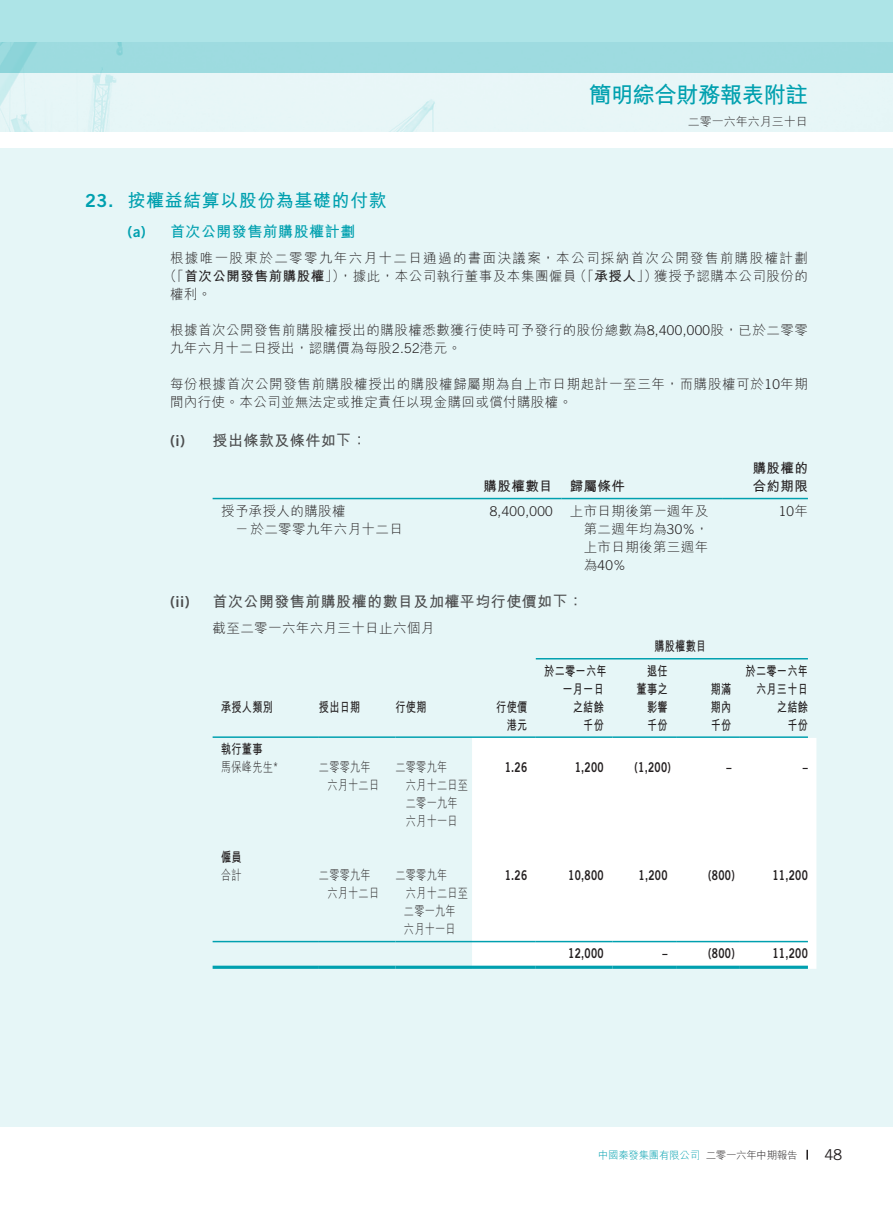
<style>
.page{position:relative;width:893px;height:1212px;background:#fff}
.page>*{position:absolute;margin:0;border:0;box-sizing:border-box;transform-origin:0 0}
.t1{font:700 22.5px "M Hei HK";letter-spacing:-.03em;color:#00a0af}
.t2{font:700 18px "M Hei HK";letter-spacing:.03em;color:#00a0af}
.t3{font:700 15px "M Hei HK";letter-spacing:.03em;color:#4b4c4d}
.t4{font:700 15px "M Hei HK";letter-spacing:.03em;color:#00a0af}
.t5{font:15px "Trade Gothic LT Std Bd 2";color:#4b4c4d}
.t6{font:15px "Trade Gothic LT Std";color:#231f20}
.t7{font:300 13.5px/18px "M Hei HK";letter-spacing:.03em;color:#231f20}
.t8{font:300 13.5px/18px "M Hei HK";letter-spacing:.05em;color:#231f20}
.t9{font:300 13.5px/18px "M Hei HK";letter-spacing:.03em;color:#231f20;scale:.75 1}
.t10{font:700 13.5px/18px "M Hei HK";letter-spacing:.03em;color:#231f20;text-align:right;scale:.75 1}
.t11{font:13.5px "Trade Gothic LT Std Bd 2";letter-spacing:.03em;color:#231f20;scale:.75 1}
.t12{font:300 13.5px "M Hei HK";letter-spacing:.105em;color:#231f20}
.t13{font:700 13.5px/18px "M Hei HK";letter-spacing:.03em;color:#231f20}
.t14{font:300 13.5px "Trade Gothic LT Std";letter-spacing:.03em;color:#231f20}
.t15{font:300 12px "M Hei HK";color:#231f20}
.t16{font:300 10.5px "M Hei HK";letter-spacing:-.03em;color:#00a0af}
.s1{font-family:"Trade Gothic LT Std Bd 2";font-weight:400}
.s2{font-weight:700}
.s3{font-family:"Trade Gothic LT Std"}
.s4{font-family:"M Hei HK"}
.s5{color:#231f20}
</style>
<div class="page">
<div style="left:0;top:149px;width:893px;height:978px;background:#e6f6f7"></div>
<div style="left:0;top:72px;width:893px;height:60px;background:#e8f6f7"></div>
<div style="left:0;top:0;width:893px;height:72px;background:linear-gradient(to right,#a5e0e3,#a7e0e4)"></div>
<svg style="left:806px;top:1150px;width:2px;height:10px"></svg>
<hr style="left:213px;top:498px;width:242px;height:1px;background:#00a0af">
<hr style="left:455px;top:498px;width:106px;height:1px;background:#00a0af">
<hr style="left:561px;top:498px;width:162px;height:1px;background:#00a0af">
<hr style="left:723px;top:498px;width:85px;height:1px;background:#00a0af">
<div style="left:472px;top:738px;width:344px;height:231px;background:#fff"></div>
<hr style="left:536px;top:658px;width:272px;height:1px;background:#00a0af">
<hr style="left:213px;top:736px;width:106px;height:2px;background:#00a0af">
<hr style="left:319px;top:736px;width:76px;height:2px;background:#00a0af">
<hr style="left:395px;top:736px;width:77px;height:2px;background:#00a0af">
<hr style="left:472px;top:736px;width:64px;height:2px;background:#00a0af">
<hr style="left:536px;top:736px;width:76px;height:2px;background:#00a0af">
<hr style="left:612px;top:736px;width:64px;height:2px;background:#00a0af">
<hr style="left:676px;top:736px;width:64px;height:2px;background:#00a0af">
<hr style="left:740px;top:736px;width:68px;height:2px;background:#00a0af">
<hr style="left:213px;top:941px;width:106px;height:1px;background:#00a0af">
<hr style="left:319px;top:941px;width:76px;height:1px;background:#00a0af">
<hr style="left:395px;top:941px;width:77px;height:1px;background:#00a0af">
<hr style="left:472px;top:941px;width:64px;height:1px;background:#00a0af">
<hr style="left:536px;top:941px;width:76px;height:1px;background:#00a0af">
<hr style="left:612px;top:941px;width:64px;height:1px;background:#00a0af">
<hr style="left:676px;top:941px;width:64px;height:1px;background:#00a0af">
<hr style="left:740px;top:941px;width:68px;height:1px;background:#00a0af">
<hr style="left:213px;top:966px;width:106px;height:3px;background:#00a0af">
<hr style="left:319px;top:966px;width:76px;height:3px;background:#00a0af">
<hr style="left:395px;top:966px;width:77px;height:3px;background:#00a0af">
<hr style="left:472px;top:966px;width:64px;height:3px;background:#00a0af">
<hr style="left:536px;top:966px;width:76px;height:3px;background:#00a0af">
<hr style="left:612px;top:966px;width:64px;height:3px;background:#00a0af">
<hr style="left:676px;top:966px;width:64px;height:3px;background:#00a0af">
<hr style="left:740px;top:966px;width:68px;height:3px;background:#00a0af">
<h1 class="t1" style="left:589px;top:78px;width:220px">簡明綜合財務報表附註</h1>
<p class="t15" style="left:688px;top:113px;width:121px">二零一六年六月三十日</p>
<h2 class="t2" style="left:85px;top:188px;width:303px"><span class="s1">23.</span> 按權益結算以股份為基礎的付款</h2>
<p class="t4" style="left:128px;top:221px;width:229px"><span class="s1">(a)</span> 首次公開發售前購股權計劃</p>
<p class="t12" style="left:170px;top:249px;width:639px">根據唯一股東於二零零九年六月十二日通過的書面決議案，本公司採納首次公開發售前購股權計劃</p>
<p class="t7" style="left:163px;top:267px;width:646px">（「<span class="s2">首次公開發售前購股權</span>」），據此，本公司執行董事及本集團僱員（「<span class="s2">承授人</span>」）獲授予認購本公司股份的</p>
<p class="t7" style="left:170px;top:285px;width:43px">權利。</p>
<p class="t7" style="left:170px;top:321px;width:639px">根據首次公開發售前購股權授出的購股權悉數獲行使時可予發行的股份總數為<span class="s3">8,400,000</span>股，已於二零零九年六月十二日授出，認購價為每股<span class="s3">2.52</span>港元。</p>
<p class="t8" style="left:170px;top:375px;width:639px">每份根據首次公開發售前購股權授出的購股權歸屬期為自上市日期起計一至三年，而購股權可於<span class="s3">10</span>年期間內行使。本公司並無法定或推定責任以現金購回或償付購股權。</p>
<p class="t3" style="left:170px;top:430px;width:198px"><span class="s1">(i)</span> 授出條款及條件如下：</p>
<p class="t13" style="left:484px;top:476px;width:71px">購股權數目</p>
<p class="t13" style="left:570px;top:476px;width:57px">歸屬條件</p>
<p class="t13" style="left:753px;top:458px;width:57px">購股權的合約期限</p>
<p class="t7" style="left:235px;top:501px;width:169px;text-indent:-14px">授予承授人的購股權<br>－於二零零九年六月十二日</p>
<p class="t14" style="left:490px;top:503px;width:65px">8,400,000</p>
<p class="t7" style="left:584px;top:501px;width:126px;text-align:justify;text-indent:-14px">上市日期後第一週年及第二週年均為<span class="s3">30%</span>，上市日期後第三週年</p>
<p class="t14" style="left:584px;top:557px;width:43px"><span class="s4">為</span>40%</p>
<p class="t5" style="left:170px;top:592px;width:21px">(ii)</p>
<p class="t3" style="left:213px;top:590px;width:372px">首次公開發售前購股權的數目及加權平均行使價如下：</p>
<p class="t7" style="left:213px;top:619px;width:223px">截至二零一六年六月三十日止六個月</p>
<p class="t10" style="left:654px;top:636px;width:71px">購股權數目</p>
<p class="t10" style="left:221px;top:697px;width:71px">承授人類別</p>
<p class="t10" style="left:319px;top:697px;width:57px">授出日期</p>
<p class="t10" style="left:395px;top:697px;width:43px">行使期</p>
<p class="t10" style="left:496px;top:697px;width:43px">行使價</p>
<p class="t10" style="left:544px;top:661px;width:85px">於二零一六年一月一日<br>之結餘</p>
<p class="t10" style="left:637px;top:661px;width:43px">退任董事之影響</p>
<p class="t10" style="left:711px;top:679px;width:29px;text-align:left">期滿期內</p>
<p class="t14" style="left:779px;top:503px;width:31px">10<span class="s4">年</span></p>
<p class="t10" style="left:746px;top:661px;width:85px">於二零一六年六月三十日之結餘</p>
<p class="t9" style="left:221px;top:740px;width:78px"><span class="s2">執行董事<br></span>馬保峰先生<span class="s3">*</span></p>
<p class="t10" style="left:507px;top:715px;width:29px">港元</p>
<p class="t10" style="left:583px;top:715px;width:29px">千份</p>
<p class="t10" style="left:647px;top:715px;width:29px">千份</p>
<p class="t10" style="left:711px;top:715px;width:29px">千份</p>
<p class="t10" style="left:787px;top:715px;width:29px">千份</p>
<p class="t9" style="left:327px;top:758px;width:71px;text-indent:-9px">二零零九年六月十二日</p>
<p class="t9" style="left:406px;top:758px;width:84px;text-indent:-10px">二零零九年<br>六月十二日至二零一九年六月十一日</p>
<p class="t11" style="left:505px;top:758px;width:32px">1.26</p>
<p class="t11" style="left:575px;top:758px;width:40px">1,200</p>
<p class="t11" style="left:635px;top:758px;width:50px">(1,200)</p>
<p class="t11" style="left:726px;top:758px;width:8px">–</p>
<p class="t11" style="left:803px;top:758px;width:8px">–</p>
<p class="t10" style="left:221px;top:847px;width:29px">僱員</p>
<p class="t9" style="left:221px;top:866px;width:29px">合計</p>
<p class="t9" style="left:327px;top:866px;width:71px;text-indent:-9px">二零零九年六月十二日</p>
<p class="t9" style="left:404px;top:866px;width:87px;text-indent:-9px">二零零九年<br>六月十二日至二零一九年六月十一日</p>
<p class="t11" style="left:505px;top:866px;width:32px">1.26</p>
<p class="t11" style="left:568px;top:866px;width:49px">10,800</p>
<p class="t11" style="left:638px;top:866px;width:40px">1,200</p>
<p class="t11" style="left:708px;top:866px;width:37px">(800)</p>
<p class="t11" style="left:772px;top:866px;width:49px">11,200</p>
<p class="t11" style="left:568px;top:945px;width:49px">12,000</p>
<p class="t11" style="left:662px;top:945px;width:8px">–</p>
<p class="t11" style="left:708px;top:945px;width:37px">(800)</p>
<p class="t11" style="left:772px;top:945px;width:49px">11,200</p>
<p class="t16" style="left:598px;top:1147px;width:201px">中國秦發集團有限公司 <span class="s5">二零一六年中期報告</span></p>
<p class="t6" style="left:824px;top:1145px;width:19px">48</p>
</div>
